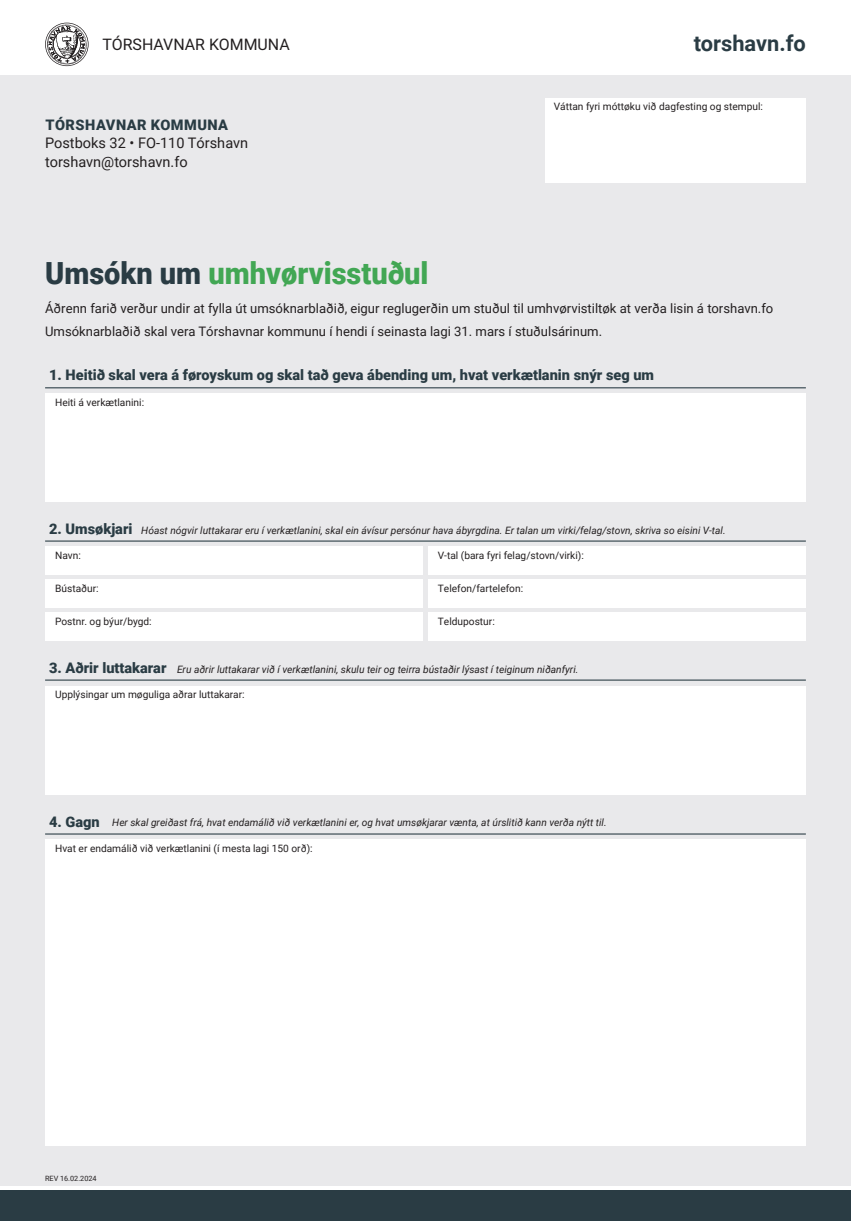
<style>
.page{position:relative;width:851px;height:1221px;background:#fff}
.page>*{position:absolute;margin:0;border:0;box-sizing:border-box;transform-origin:0 0}
.t1{font:900 30.45px "Roboto";color:#42a754;scale:.95 1}
.t2{font:700 21.75px "Roboto";color:#2a3c44}
.t3{font:15.9px "Roboto";color:#231f20}
.t4{font:900 14.55px "Roboto";color:#2a3c44}
.t5{font:14.55px/18.9px "Roboto";color:#231f20}
.t6{font:900 14.55px "Roboto";letter-spacing:.035em;color:#2a3c44}
.t7{font:13.05px/23.5px "Roboto";color:#231f20}
.t8{font:italic 10.2px "Roboto";color:#231f20}
.t9{font:10.2px "Roboto";color:#231f20}
.t10{font:7.2px "Roboto";color:#231f20}
.s1{color:#2a3c44}
</style>
<div class="page">
<div style="left:0;top:75px;width:850px;height:1110px;background:#e9e9eb"></div>
<div style="left:0;top:1189px;width:850px;height:31px;background:#2a3c44"></div>
<svg style="left:45px;top:23px;width:44px;height:43px"></svg>
<div style="left:545px;top:98px;width:260px;height:84px;background:#fff"></div>
<div style="left:45px;top:393px;width:760px;height:109px;background:#fff"></div>
<div style="left:45px;top:546px;width:377px;height:28px;background:#fff"></div>
<div style="left:45px;top:685px;width:760px;height:109px;background:#fff"></div>
<div style="left:45px;top:839px;width:760px;height:307px;background:#fff"></div>
<div style="left:45px;top:579px;width:377px;height:28px;background:#fff"></div>
<div style="left:45px;top:612px;width:377px;height:28px;background:#fff"></div>
<div style="left:428px;top:546px;width:377px;height:28px;background:#fff"></div>
<div style="left:428px;top:579px;width:377px;height:28px;background:#fff"></div>
<div style="left:428px;top:612px;width:377px;height:28px;background:#fff"></div>
<hr style="left:45px;top:387px;width:760px;height:1px;background:#2a3c44">
<hr style="left:45px;top:540px;width:760px;height:1px;background:#2a3c44">
<hr style="left:45px;top:679px;width:760px;height:1px;background:#2a3c44">
<hr style="left:45px;top:833px;width:760px;height:1px;background:#2a3c44">
<h3 class="t3" style="left:102px;top:33px;width:189px">TÓRSHAVNAR KOMMUNA</h3>
<h2 class="t2" style="left:693px;top:28px;width:113px">torshavn.fo</h2>
<h3 class="t6" style="left:45px;top:114px;width:184px">TÓRSHAVNAR KOMMUNA</h3>
<h3 class="t5" style="left:45px;top:133px;width:204px">Postboks 32 • FO-110 Tórshavn torshavn@torshavn.fo</h3>
<h1 class="t1" style="left:45px;top:252px;width:405px"><span class="s1">Umsókn um</span> umhvørvisstuðul</h1>
<p class="t9" style="left:553px;top:99px;width:211px">Váttan fyri móttøku við dagfesting og stempul:</p>
<p class="t7" style="left:45px;top:296px;width:729px">Áðrenn farið verður undir at fylla út umsóknarblaðið, eigur reglugerðin um stuðul til umhvørvistiltøk at verða lisin á torshavn.fo<br>Umsóknarblaðið skal vera Tórshavnar kommunu í hendi í seinasta lagi 31. mars í stuðulsárinum.</p>
<h3 class="t4" style="left:49px;top:365px;width:606px">1. Heitið skal vera á føroyskum og skal tað geva ábending um, hvat verkætlanin snýr seg um</h3>
<p class="t9" style="left:55px;top:395px;width:90px">Heiti á verkætlanini:</p>
<h3 class="t4" style="left:49px;top:518px;width:85px">2. Umsøkjari</h3>
<p class="t8" style="left:141px;top:522px;width:585px">Hóast nógvir luttakarar eru í verkætlanini, skal ein ávísur persónur hava ábyrgdina. Er talan um virki/felag/stovn, skriva so eisini V-tal.</p>
<p class="t9" style="left:55px;top:548px;width:27px">Navn:</p>
<p class="t9" style="left:55px;top:581px;width:45px">Bústaður:</p>
<p class="t9" style="left:55px;top:614px;width:98px">Postnr. og býur/bygd:</p>
<p class="t9" style="left:438px;top:548px;width:147px">V-tal (bara fyri felag/stovn/virki):</p>
<p class="t9" style="left:438px;top:581px;width:87px">Telefon/fartelefon:</p>
<p class="t9" style="left:438px;top:614px;width:58px">Teldupostur:</p>
<h3 class="t4" style="left:49px;top:657px;width:119px">3. Aðrir luttakarar</h3>
<p class="t8" style="left:177px;top:661px;width:403px">Eru aðrir luttakarar við í verkætlanini, skulu teir og teirra bústaðir lýsast í teiginum niðanfyri.</p>
<p class="t9" style="left:55px;top:687px;width:191px">Upplýsingar um møguliga aðrar luttakarar:</p>
<h3 class="t4" style="left:49px;top:811px;width:52px">4. Gagn</h3>
<p class="t8" style="left:112px;top:815px;width:496px">Her skal greiðast frá, hvat endamálið við verkætlanini er, og hvat umsøkjarar vænta, at úrslitið kann verða nýtt til.</p>
<p class="t9" style="left:55px;top:841px;width:259px">Hvat er endamálið við verkætlanini (í mesta lagi 150 orð):</p>
<p class="t10" style="left:45px;top:1172px;width:53px">REV 16.02.2024</p>
</div>
